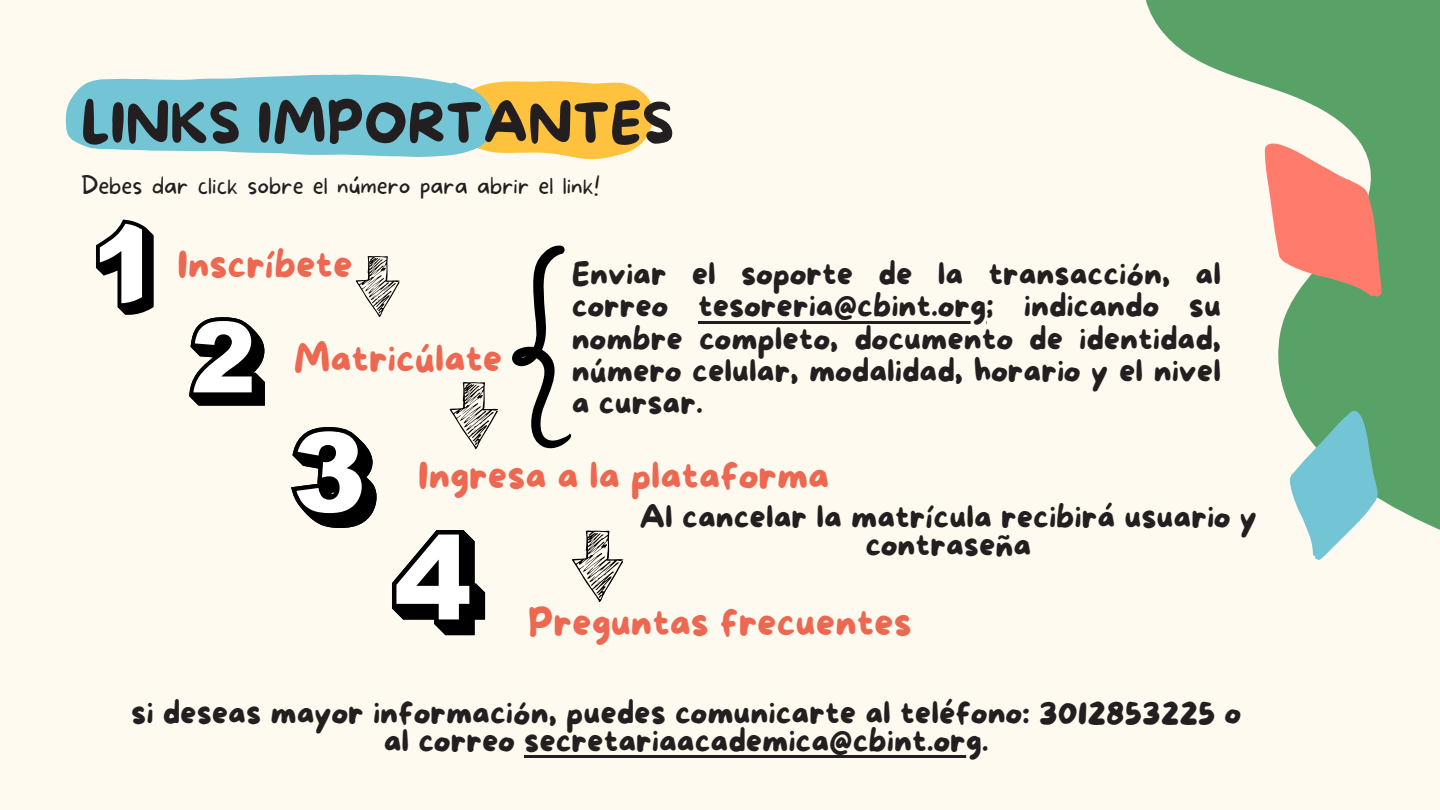
<style>
.page{position:relative;width:1440px;height:810px;background:#fffaef}
.page>*{position:absolute;margin:0;border:0;box-sizing:border-box;transform-origin:0 0}
.t1{font:56px "More Sugar";color:#231f20}
.t2{font:38px "More Sugar";color:#ed6751}
.t3{font:32px/32.2px "More Sugar";color:#231f20;text-align:center}
.t4{font:100 24px "More Sugar";color:#231f20}
</style>
<div class="page">
<svg style="left:65px;top:74px;width:588px;height:86px"></svg>
<svg style="left:1146px;top:0;width:294px;height:530px"></svg>
<svg style="left:1272px;top:399px;width:125px;height:161px"></svg>
<svg style="left:1221px;top:114px;width:200px;height:216px"></svg>
<svg style="left:96px;top:220px;width:58px;height:95px"></svg>
<svg style="left:189px;top:317px;width:76px;height:89px"></svg>
<svg style="left:291px;top:427px;width:86px;height:101px"></svg>
<svg style="left:512px;top:245px;width:59px;height:204px"></svg>
<svg style="left:356px;top:256px;width:44px;height:61px"></svg>
<hr style="left:698px;top:321px;width:288px;height:3px;background:#231f20">
<svg style="left:450px;top:382px;width:48px;height:67px"></svg>
<svg style="left:392px;top:530px;width:93px;height:105px"></svg>
<hr style="left:524px;top:755px;width:458px;height:3px;background:#231f20">
<svg style="left:572px;top:530px;width:52px;height:72px"></svg>
<p class="t1" style="left:81px;top:93px;width:595px">LINKS IMPORTANTES</p>
<h2 class="t4" style="left:81px;top:171px;width:521px">Debes dar click sobre el número para abrir el link!</h2>
<p class="t2" style="left:178px;top:244px;width:177px">Inscríbete</p>
<p class="t2" style="left:294px;top:338px;width:210px">Matricúlate</p>
<p class="t3" style="left:572px;top:260px;width:651px;text-align:left">Enviar el soporte de la transacción, al correo</p>
<p class="t3" style="left:572px;top:292px;width:651px;text-align:justify;text-indent:126px">tesoreria@cbint.org; indicando su nombre completo, documento de identidad, número celular, modalidad, horario y el nivel a cursar.</p>
<h1 class="t2" style="left:418px;top:455px;width:413px">Ingresa a la plataforma</h1>
<p class="t3" style="left:640px;top:505px;width:619px;line-height:27.8px">Al cancelar la matrícula recibirá usuario y contraseña</p>
<h3 class="t2" style="left:528px;top:602px;width:385px">Preguntas frecuentes</h3>
<p class="t3" style="left:131px;top:701px;width:1112px;line-height:27.8px">si deseas mayor información, puedes comunicarte al teléfono: 3012853225 o al correo secretariaacademica@cbint.org.</p>
</div>
